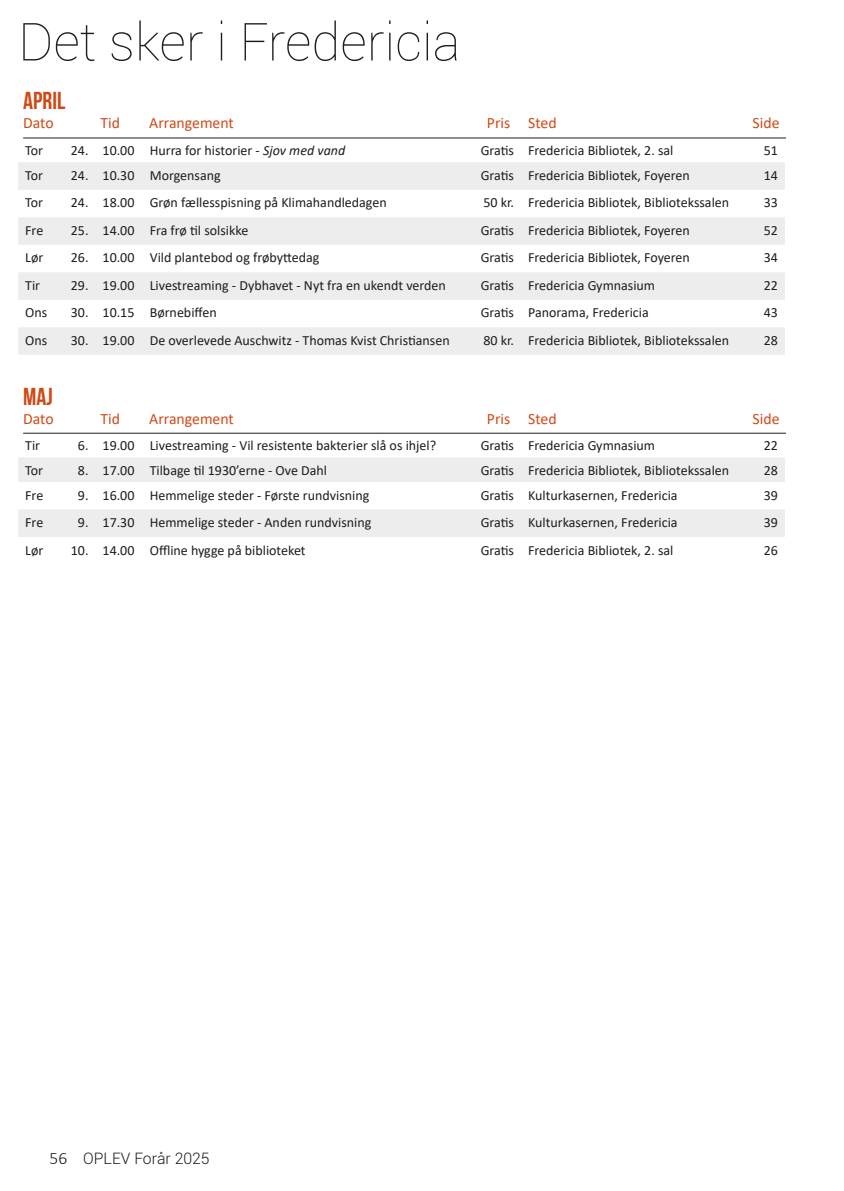
<style>
.page{position:relative;width:844px;height:1191px;background:#fff}
.page>*{position:absolute;margin:0;border:0;box-sizing:border-box;transform-origin:0 0}
.Brød{font:100 52.5px "Roboto";color:#1d1d1b}
.Brød-2{font:700 24.5px "Bebas Neue";color:#cf4a17}
.Brød-3{font:15.75px "Calibri";color:#cf4a17}
.t1{font:300 15.75px "Roboto";color:#1d1d1b}
.Brød-4{font:14px "Calibri";color:#1d1d1b}
.s1{font-style:italic}
.s2{font-family:"Calibri";font-size:17.5px}
</style>
<div class="page">
<svg style="left:18px;top:162px;width:766px;height:193px;fill:#ededed"></svg>
<hr style="left:23px;top:138px;width:762px;height:1px;background:#1d1d1b">
<svg style="left:18px;top:458px;width:766px;height:79px;fill:#ededed"></svg>
<hr style="left:23px;top:433px;width:762px;height:1px;background:#1d1d1b">
<p class="Brød" style="left:18px;top:5px;width:443px">Det sker i Fredericia</p>
<p class="Brød-2" style="left:23px;top:87px;width:44px">APRIL</p>
<p class="Brød-3" style="left:23px;top:112px;width:32px">Dato</p>
<p class="Brød-3" style="left:100px;top:112px;width:21px">Tid</p>
<p class="Brød-3" style="left:149px;top:112px;width:86px">Arrangement</p>
<p class="Brød-3" style="left:487px;top:112px;width:71px">Pris Sted</p>
<p class="Brød-3" style="left:752px;top:112px;width:28px">Side</p>
<p class="Brød-4" style="left:25px;top:141px;width:19px">Tor</p>
<p class="Brød-4" style="left:71px;top:141px;width:19px">24.</p>
<p class="Brød-4" style="left:102px;top:141px;width:33px">10.00</p>
<p class="Brød-4" style="left:150px;top:141px;width:197px">Hurra for historier - <span class="s1">Sjov med vand</span></p>
<p class="Brød-4" style="left:480px;top:141px;width:35px">Gratis</p>
<p class="Brød-4" style="left:528px;top:141px;width:147px">Fredericia Bibliotek, 2. sal</p>
<p class="Brød-4" style="left:763px;top:141px;width:16px">51</p>
<p class="Brød-4" style="left:25px;top:165px;width:19px">Tor</p>
<p class="Brød-4" style="left:71px;top:165px;width:19px">24.</p>
<p class="Brød-4" style="left:102px;top:165px;width:33px">10.30</p>
<p class="Brød-4" style="left:150px;top:165px;width:72px">Morgensang</p>
<p class="Brød-4" style="left:480px;top:165px;width:35px">Gratis</p>
<p class="Brød-4" style="left:528px;top:165px;width:163px">Fredericia Bibliotek, Foyeren</p>
<p class="Brød-4" style="left:763px;top:165px;width:16px">14</p>
<p class="Brød-4" style="left:25px;top:193px;width:19px">Tor</p>
<p class="Brød-4" style="left:71px;top:193px;width:19px">24.</p>
<p class="Brød-4" style="left:102px;top:193px;width:33px">18.00</p>
<p class="Brød-4" style="left:150px;top:193px;width:238px">Grøn fællesspisning på Klimahandledagen</p>
<p class="Brød-4" style="left:483px;top:193px;width:32px">50 kr.</p>
<p class="Brød-4" style="left:528px;top:193px;width:202px">Fredericia Bibliotek, Bibliotekssalen</p>
<p class="Brød-4" style="left:763px;top:193px;width:16px">33</p>
<p class="Brød-4" style="left:25px;top:220px;width:20px">Fre</p>
<p class="Brød-4" style="left:71px;top:220px;width:19px">25.</p>
<p class="Brød-4" style="left:102px;top:220px;width:33px">14.00</p>
<p class="Brød-4" style="left:150px;top:220px;width:100px">Fra frø til solsikke</p>
<p class="Brød-4" style="left:480px;top:220px;width:35px">Gratis</p>
<p class="Brød-4" style="left:528px;top:220px;width:163px">Fredericia Bibliotek, Foyeren</p>
<p class="Brød-4" style="left:763px;top:220px;width:16px">52</p>
<p class="Brød-4" style="left:25px;top:248px;width:20px">Lør</p>
<p class="Brød-4" style="left:71px;top:248px;width:19px">26.</p>
<p class="Brød-4" style="left:102px;top:248px;width:33px">10.00</p>
<p class="Brød-4" style="left:150px;top:248px;width:171px">Vild plantebod og frøbyttedag</p>
<p class="Brød-4" style="left:480px;top:248px;width:35px">Gratis</p>
<p class="Brød-4" style="left:528px;top:248px;width:163px">Fredericia Bibliotek, Foyeren</p>
<p class="Brød-4" style="left:763px;top:248px;width:16px">34</p>
<p class="Brød-4" style="left:25px;top:275px;width:16px">Tir</p>
<p class="Brød-4" style="left:71px;top:275px;width:19px">29.</p>
<p class="Brød-4" style="left:102px;top:275px;width:33px">19.00</p>
<p class="Brød-4" style="left:150px;top:275px;width:297px">Livestreaming - Dybhavet - Nyt fra en ukendt verden</p>
<p class="Brød-4" style="left:480px;top:275px;width:35px">Gratis</p>
<p class="Brød-4" style="left:528px;top:275px;width:128px">Fredericia Gymnasium</p>
<p class="Brød-4" style="left:763px;top:275px;width:16px">22</p>
<p class="Brød-4" style="left:25px;top:303px;width:24px">Ons</p>
<p class="Brød-4" style="left:71px;top:303px;width:19px">30.</p>
<p class="Brød-4" style="left:102px;top:303px;width:33px">10.15</p>
<p class="Brød-4" style="left:150px;top:303px;width:68px">Børnebiffen</p>
<p class="Brød-4" style="left:480px;top:303px;width:35px">Gratis</p>
<p class="Brød-4" style="left:528px;top:303px;width:122px">Panorama, Fredericia</p>
<p class="Brød-4" style="left:763px;top:303px;width:16px">43</p>
<p class="Brød-4" style="left:25px;top:330px;width:24px">Ons</p>
<p class="Brød-4" style="left:71px;top:330px;width:19px">30.</p>
<p class="Brød-4" style="left:102px;top:330px;width:33px">19.00</p>
<p class="Brød-4" style="left:150px;top:330px;width:301px">De overlevede Auschwitz - Thomas Kvist Christiansen</p>
<p class="Brød-4" style="left:483px;top:330px;width:32px">80 kr.</p>
<p class="Brød-4" style="left:528px;top:330px;width:202px">Fredericia Bibliotek, Bibliotekssalen</p>
<p class="Brød-4" style="left:763px;top:330px;width:16px">28</p>
<p class="Brød-2" style="left:23px;top:383px;width:31px">MAJ</p>
<p class="Brød-3" style="left:23px;top:407px;width:32px">Dato</p>
<p class="Brød-3" style="left:100px;top:407px;width:21px">Tid</p>
<p class="Brød-3" style="left:149px;top:407px;width:86px">Arrangement</p>
<p class="Brød-3" style="left:487px;top:407px;width:71px">Pris Sted</p>
<p class="Brød-3" style="left:752px;top:407px;width:28px">Side</p>
<p class="Brød-4" style="left:25px;top:436px;width:16px">Tir</p>
<p class="Brød-4" style="left:78px;top:436px;width:12px">6.</p>
<p class="Brød-4" style="left:102px;top:436px;width:33px">19.00</p>
<p class="Brød-4" style="left:150px;top:436px;width:288px">Livestreaming - Vil resistente bakterier slå os ihjel?</p>
<p class="Brød-4" style="left:480px;top:436px;width:35px">Gratis</p>
<p class="Brød-4" style="left:528px;top:436px;width:128px">Fredericia Gymnasium</p>
<p class="Brød-4" style="left:763px;top:436px;width:16px">22</p>
<p class="Brød-4" style="left:25px;top:460px;width:19px">Tor</p>
<p class="Brød-4" style="left:78px;top:460px;width:12px">8.</p>
<p class="Brød-4" style="left:102px;top:460px;width:33px">17.00</p>
<p class="Brød-4" style="left:150px;top:460px;width:179px">Tilbage til 1930’erne - Ove Dahl</p>
<p class="Brød-4" style="left:480px;top:460px;width:35px">Gratis</p>
<p class="Brød-4" style="left:528px;top:460px;width:202px">Fredericia Bibliotek, Bibliotekssalen</p>
<p class="Brød-4" style="left:763px;top:460px;width:16px">28</p>
<p class="Brød-4" style="left:25px;top:485px;width:20px">Fre</p>
<p class="Brød-4" style="left:78px;top:485px;width:12px">9.</p>
<p class="Brød-4" style="left:102px;top:485px;width:33px">16.00</p>
<p class="Brød-4" style="left:150px;top:485px;width:221px">Hemmelige steder - Første rundvisning</p>
<p class="Brød-4" style="left:480px;top:485px;width:35px">Gratis</p>
<p class="Brød-4" style="left:528px;top:485px;width:151px">Kulturkasernen, Fredericia</p>
<p class="Brød-4" style="left:763px;top:485px;width:16px">39</p>
<p class="Brød-4" style="left:25px;top:512px;width:20px">Fre</p>
<p class="Brød-4" style="left:78px;top:512px;width:12px">9.</p>
<p class="Brød-4" style="left:102px;top:512px;width:33px">17.30</p>
<p class="Brød-4" style="left:150px;top:512px;width:223px">Hemmelige steder - Anden rundvisning</p>
<p class="Brød-4" style="left:480px;top:512px;width:35px">Gratis</p>
<p class="Brød-4" style="left:528px;top:512px;width:151px">Kulturkasernen, Fredericia</p>
<p class="Brød-4" style="left:763px;top:512px;width:16px">39</p>
<p class="Brød-4" style="left:25px;top:540px;width:20px">Lør</p>
<p class="Brød-4" style="left:71px;top:540px;width:19px">10.</p>
<p class="Brød-4" style="left:102px;top:540px;width:33px">14.00</p>
<p class="Brød-4" style="left:150px;top:540px;width:157px">Offline hygge på biblioteket</p>
<p class="Brød-4" style="left:480px;top:540px;width:35px">Gratis</p>
<p class="Brød-4" style="left:528px;top:540px;width:147px">Fredericia Bibliotek, 2. sal</p>
<p class="Brød-4" style="left:763px;top:540px;width:16px">26</p>
<p class="t1" style="left:50px;top:1147px;width:161px"><span class="s2">56</span> OPLEV Forår 2025</p>
</div>
